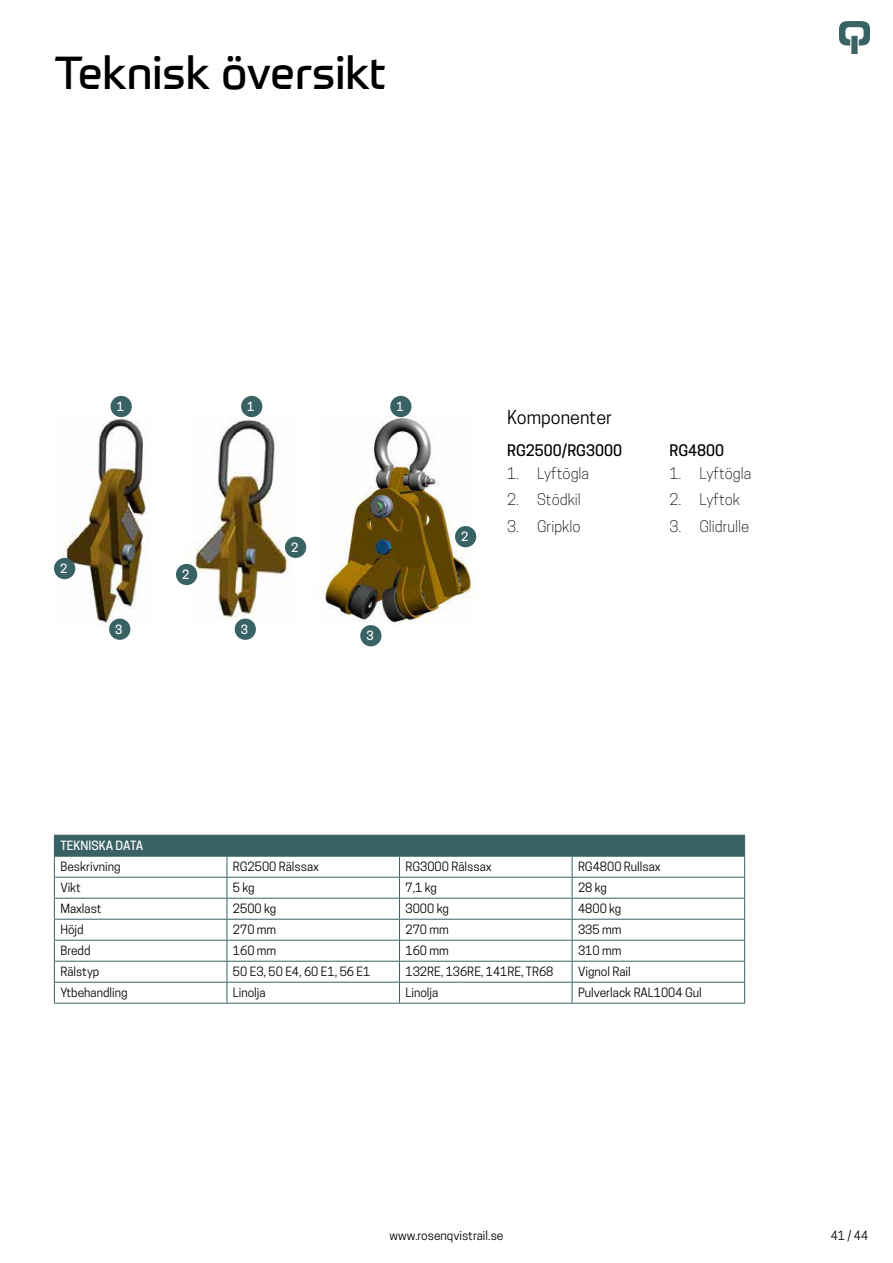
<style>
.page{position:relative;width:893px;height:1263px;background:#fff}
.page>*{position:absolute;margin:0;border:0;box-sizing:border-box;transform-origin:0 0}
.t1{font:45px "Prometo";color:#000}
.t2{font:18px "Cooper Hewitt";color:#000}
.t3{font:300 15px "Cooper Hewitt";color:#000}
.t4{font:500 15px "Cooper Hewitt";color:#000}
.t5{font:12px "Cooper Hewitt";color:#000}
.t6{font:500 12px "Cooper Hewitt";color:#fff}
</style>
<div class="page">
<svg style="left:839px;top:21px;width:31px;height:33px"></svg>
<svg style="left:54px;top:835px;width:691px;height:168px"></svg>
<hr style="left:54px;top:1003px;width:173px;height:1px;background:#396265">
<hr style="left:227px;top:1003px;width:172px;height:1px;background:#396265">
<hr style="left:399px;top:1003px;width:173px;height:1px;background:#396265">
<hr style="left:572px;top:1003px;width:173px;height:1px;background:#396265">
<img style="left:54px;top:410px;width:96px;height:218px">
<img style="left:187px;top:410px;width:109px;height:218px">
<img style="left:316px;top:410px;width:161px;height:218px">
<div style="left:111px;top:396px;width:21px;height:21px;background:#396265;border-radius:50%"></div>
<div style="left:241px;top:396px;width:21px;height:21px;background:#396265;border-radius:50%"></div>
<div style="left:390px;top:396px;width:21px;height:21px;background:#396265;border-radius:50%"></div>
<div style="left:54px;top:558px;width:21px;height:21px;background:#396265;border-radius:50%"></div>
<div style="left:176px;top:564px;width:21px;height:21px;background:#396265;border-radius:50%"></div>
<div style="left:285px;top:537px;width:21px;height:21px;background:#396265;border-radius:50%"></div>
<div style="left:455px;top:526px;width:21px;height:21px;background:#396265;border-radius:50%"></div>
<div style="left:360px;top:625px;width:21px;height:21px;background:#396265;border-radius:50%"></div>
<div style="left:109px;top:619px;width:21px;height:21px;background:#396265;border-radius:50%"></div>
<div style="left:235px;top:619px;width:21px;height:21px;background:#396265;border-radius:50%"></div>
<h1 class="t1" style="left:54px;top:45px;width:334px">Teknisk översikt</h1>
<p class="t6" style="left:117px;top:399px;width:9px">1</p>
<p class="t6" style="left:247px;top:399px;width:9px">1</p>
<p class="t6" style="left:396px;top:399px;width:9px">1</p>
<p class="t6" style="left:60px;top:561px;width:9px">2</p>
<p class="t6" style="left:182px;top:567px;width:9px">2</p>
<p class="t6" style="left:115px;top:622px;width:9px">3</p>
<p class="t6" style="left:241px;top:622px;width:9px">3</p>
<p class="t6" style="left:291px;top:540px;width:9px">2</p>
<p class="t6" style="left:366px;top:629px;width:9px">3</p>
<p class="t6" style="left:461px;top:530px;width:9px">2</p>
<h2 class="t2" style="left:507px;top:406px;width:106px">Komponenter</h2>
<p class="t4" style="left:507px;top:442px;width:116px">RG2500/RG3000</p>
<p class="t3" style="left:507px;top:464px;width:83px">1. Lyftögla</p>
<p class="t3" style="left:507px;top:491px;width:75px">2. Stödkil</p>
<p class="t3" style="left:507px;top:517px;width:75px">3. Gripklo</p>
<p class="t4" style="left:670px;top:442px;width:56px">RG4800</p>
<p class="t3" style="left:670px;top:464px;width:83px">1. Lyftögla</p>
<p class="t3" style="left:670px;top:491px;width:72px">2. Lyftok</p>
<p class="t3" style="left:670px;top:517px;width:81px">3. Glidrulle</p>
<p class="t6" style="left:60px;top:839px;width:84px">TEKNISKA DATA</p>
<p class="t5" style="left:60px;top:860px;width:62px">Beskrivning</p>
<p class="t5" style="left:233px;top:860px;width:88px">RG2500 Rälssax</p>
<p class="t5" style="left:405px;top:860px;width:88px">RG3000 Rälssax</p>
<p class="t5" style="left:578px;top:860px;width:84px">RG4800 Rullsax</p>
<p class="t5" style="left:60px;top:881px;width:22px">Vikt</p>
<p class="t5" style="left:233px;top:881px;width:23px">5 kg</p>
<p class="t5" style="left:405px;top:881px;width:33px">7,1 kg</p>
<p class="t5" style="left:578px;top:881px;width:30px">28 kg</p>
<p class="t5" style="left:60px;top:902px;width:43px">Maxlast</p>
<p class="t5" style="left:233px;top:902px;width:45px">2500 kg</p>
<p class="t5" style="left:405px;top:902px;width:45px">3000 kg</p>
<p class="t5" style="left:578px;top:902px;width:45px">4800 kg</p>
<p class="t5" style="left:60px;top:923px;width:25px">Höjd</p>
<p class="t5" style="left:233px;top:923px;width:45px">270 mm</p>
<p class="t5" style="left:405px;top:923px;width:45px">270 mm</p>
<p class="t5" style="left:578px;top:923px;width:45px">335 mm</p>
<p class="t5" style="left:60px;top:944px;width:32px">Bredd</p>
<p class="t5" style="left:233px;top:944px;width:45px">160 mm</p>
<p class="t5" style="left:405px;top:944px;width:45px">160 mm</p>
<p class="t5" style="left:578px;top:944px;width:45px">310 mm</p>
<p class="t5" style="left:60px;top:965px;width:40px">Rälstyp</p>
<p class="t5" style="left:233px;top:965px;width:139px">50 E3, 50 E4, 60 E1, 56 E1</p>
<p class="t5" style="left:405px;top:965px;width:149px">132RE, 136RE, 141RE, TR68</p>
<p class="t5" style="left:578px;top:965px;width:54px">Vignol Rail</p>
<p class="t5" style="left:60px;top:986px;width:69px">Ytbehandling</p>
<p class="t5" style="left:233px;top:986px;width:34px">Linolja</p>
<p class="t5" style="left:405px;top:986px;width:34px">Linolja</p>
<p class="t5" style="left:578px;top:986px;width:125px">Pulverlack RAL1004 Gul</p>
<p class="t5" style="left:389px;top:1229px;width:116px">www.rosenqvistrail.se</p>
<p class="t5" style="left:831px;top:1229px;width:39px">41 / 44</p>
</div>
